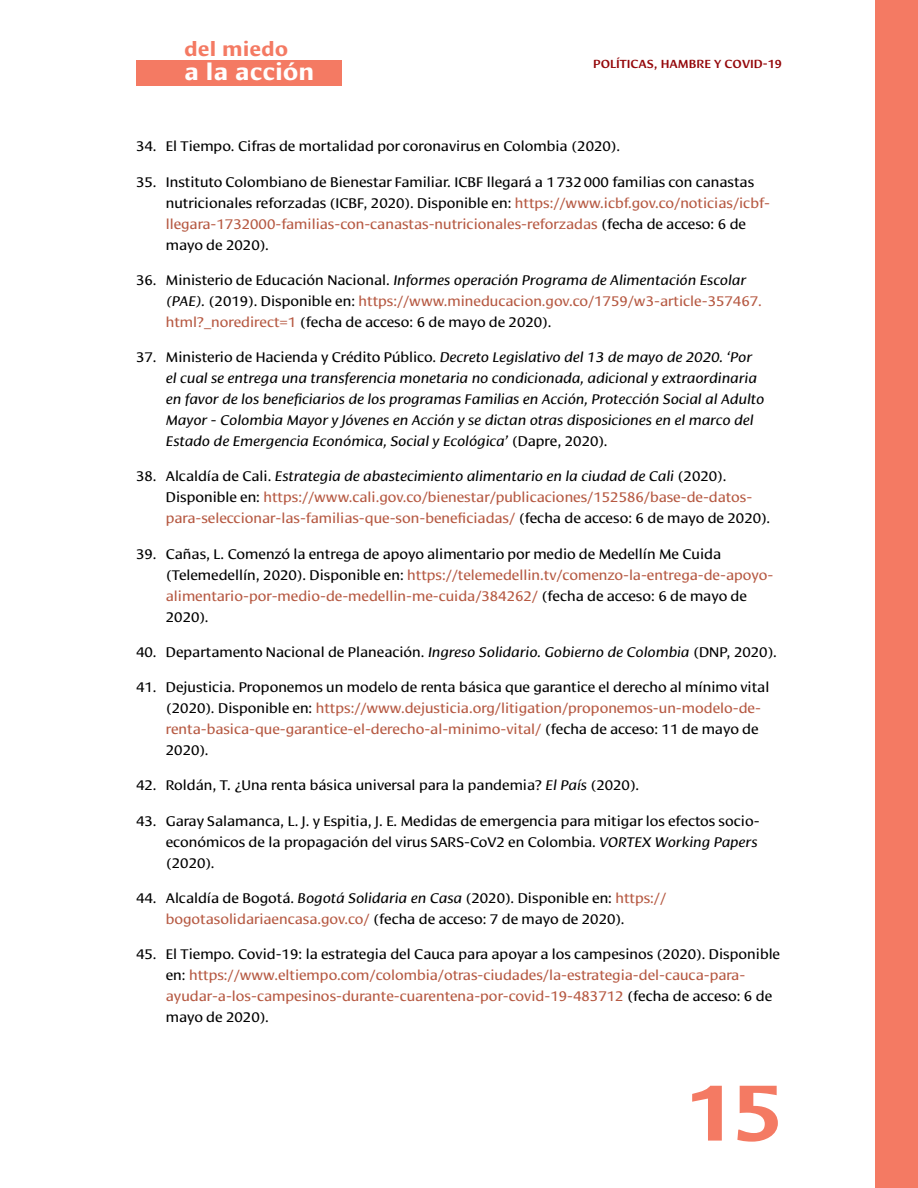
<style>
.page{position:relative;width:918px;height:1188px;background:#fff}
.page>*{position:absolute;margin:0;border:0;box-sizing:border-box;transform-origin:0 0}
.t1{font:700 81px "Cora";color:#f47a63}
.t2{font:700 23.7px "Cora";color:#fff}
.t3{font:700 20.4px "Cora";color:#f47a63}
.t4{font:14.25px/21px "Cora";color:#000}
.t5{font:14.25px/21px "Cora";color:#b65942}
.t6{font:italic 14.25px/21px "Cora";color:#000}
.t7{font:500 12px "Cora";color:#94070a}
.s1{color:#b65942}
.s2{font-style:italic}
.s3{font-style:normal}
.s4{color:#000}
.s5{font-style:italic;color:#000}
</style>
<div class="page">
<div style="left:876px;top:0;width:42px;height:1188px;background:#f47a63"></div>
<div style="left:136px;top:60px;width:206px;height:25px;background:#f47a63"></div>
<h3 class="t3" style="left:184px;top:37px;width:106px">del miedo</h3>
<h2 class="t2" style="left:184px;top:58px;width:132px">a la acción</h2>
<p class="t7" style="left:593px;top:57px;width:190px">POLÍTICAS, HAMBRE Y COVID-19</p>
<p class="t4" style="left:136px;top:136px;width:485px">34. El Tiempo. Cifras de mortalidad por coronavirus en Colombia (2020).</p>
<p class="t4" style="left:166px;top:172px;width:606px;text-indent:-30px">35. Instituto Colombiano de Bienestar Familiar. ICBF llegará a 1732000 familias con canastas nutricionales reforzadas (ICBF, 2020). Disponible en: <span class="s1">https://www.icbf.gov.co/noticias/icbf&shy;llegara-1732000-familias-con-canastas-nutricionales-reforzadas</span> (fecha de acceso: 6 de mayo de 2020).</p>
<p class="t4" style="left:166px;top:270px;width:598px;text-indent:-30px">36. Ministerio de Educación Nacional. <span class="s2">Informes operación Programa de Alimentación Escolar (PAE).</span> (2019). Disponible en: <span class="s1">https://www.mineducacion.gov.co/1759/w3-article-357467. html?_noredirect=1</span> (fecha de acceso: 6 de mayo de 2020).</p>
<p class="t6" style="left:166px;top:347px;width:600px;text-indent:-30px"><span class="s3">37. Ministerio de Hacienda y Crédito Público.</span> Decreto Legislativo del 13 de mayo de 2020. ‘Por el cual se entrega una transferencia monetaria no condicionada, adicional y extraordinaria en favor de los beneficiarios de los programas Familias en Acción, Protección Social al Adulto Mayor - Colombia Mayor y Jóvenes en Acción y se dictan otras disposiciones en el marco del Estado de Emergencia Económica, Social y Ecológica’ <span class="s3">(Dapre, 2020).</span></p>
<p class="t5" style="left:166px;top:466px;width:606px;text-indent:-30px"><span class="s4">38. Alcaldía de Cali.</span> <span class="s5">Estrategia de abastecimiento alimentario en la ciudad de Cali</span> <span class="s4">(2020).<br>Disponible en:</span> https://www.cali.gov.co/bienestar/publicaciones/152586/base-de-datos&shy;para-seleccionar-las-familias-que-son-beneficiadas/ <span class="s4">(fecha de acceso: 6 de mayo de 2020).</span></p>
<p class="t4" style="left:166px;top:544px;width:609px;text-indent:-30px">39. Cañas, L. Comenzó la entrega de apoyo alimentario por medio de Medellín Me Cuida (Telemedellín, 2020). Disponible en: <span class="s1">https://telemedellin.tv/comenzo-la-entrega-de-apoyo&shy;alimentario-por-medio-de-medellin-me-cuida/384262/</span> (fecha de acceso: 6 de mayo de 2020).</p>
<p class="t4" style="left:136px;top:642px;width:642px">40. Departamento Nacional de Planeación. <span class="s2">Ingreso Solidario. Gobierno de Colombia</span> (DNP, 2020).</p>
<p class="t4" style="left:166px;top:677px;width:605px;text-indent:-30px">41. Dejusticia. Proponemos un modelo de renta básica que garantice el derecho al mínimo vital (2020). Disponible en: <span class="s1">https://www.dejusticia.org/litigation/proponemos-un-modelo-de&shy;renta-basica-que-garantice-el-derecho-al-minimo-vital/</span> (fecha de acceso: 11 de mayo de 2020).</p>
<p class="t4" style="left:136px;top:775px;width:505px">42. Roldán, T. ¿Una renta básica universal para la pandemia? <span class="s2">El País</span> (2020).</p>
<p class="t4" style="left:166px;top:811px;width:595px;text-indent:-30px">43. Garay Salamanca, L. J. y Espitia, J. E. Medidas de emergencia para mitigar los efectos socio&shy;económicos de la propagación del virus SARS-CoV2 en Colombia. <span class="s2">VORTEX Working Papers </span>(2020).</p>
<p class="t4" style="left:166px;top:888px;width:502px;text-indent:-30px">44. Alcaldía de Bogotá. <span class="s2">Bogotá Solidaria en Casa</span> (2020). Disponible en: <span class="s1">https:// bogotasolidariaencasa.gov.co/</span> (fecha de acceso: 7 de mayo de 2020).</p>
<p class="t5" style="left:166px;top:944px;width:616px;text-indent:-30px"><span class="s4">45. El Tiempo. Covid-19: la estrategia del Cauca para apoyar a los campesinos (2020). Disponible en:</span> https://www.eltiempo.com/colombia/otras-ciudades/la-estrategia-del-cauca-para&shy;ayudar-a-los-campesinos-durante-cuarentena-por-covid-19-483712 <span class="s4">(fecha de acceso: 6 de mayo de 2020).</span></p>
<h1 class="t1" style="left:686px;top:1065px;width:97px">15</h1>
</div>
